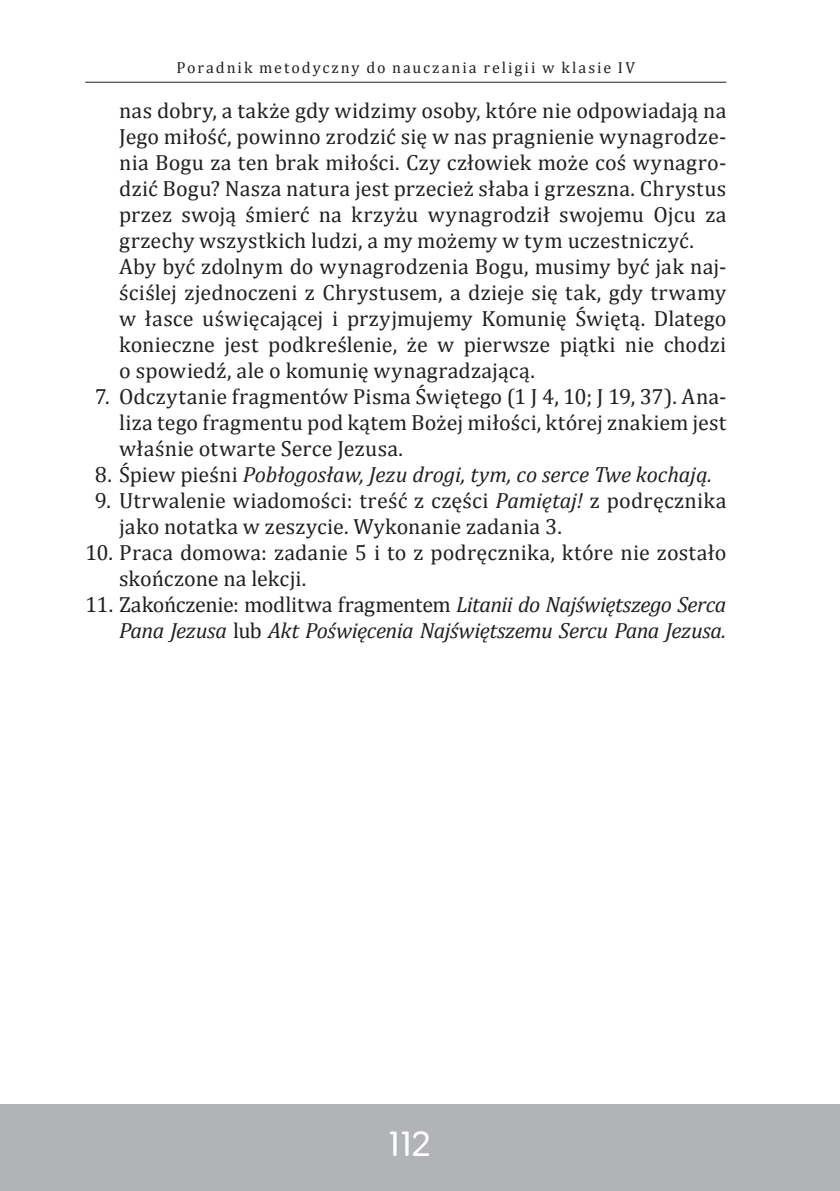
<style>
.page{position:relative;width:840px;height:1191px;background:#fff}
.page>*{position:absolute;margin:0;border:0;box-sizing:border-box;transform-origin:0 0}
.t1{font:300 36px "Merge";color:#fff}
.t2{font:22px/26px "Cambria";letter-spacing:.01em;color:#231f20}
.t3{font:italic 22px/26px "Cambria";letter-spacing:-.01em;color:#231f20;text-align:right}
.t4{font:16px "Cambria";letter-spacing:.12em;color:#231f20}
.s1{font-style:normal}
.s2{font-style:italic}
</style>
<div class="page">
<div style="left:0;top:1104px;width:839px;height:87px;background:#b2b3b7"></div>
<hr style="left:85px;top:82px;width:641px;height:1px;background:#231f20">
<p class="t4" style="left:176px;top:58px;width:459px">Poradnik metodyczny do nauczania religii w klasie IV</p>
<p class="t2" style="left:119px;top:97px;width:608px">nas dobry, a także gdy widzimy osoby, które nie odpowiadają na Jego miłość, powinno zrodzić się w nas pragnienie wynagrodze&shy;nia Bogu za ten brak miłości. Czy człowiek może coś wynagro&shy;dzić Bogu? Nasza natura jest przecież słaba i grzeszna. Chrystus przez swoją śmierć na krzyżu wynagrodził swojemu Ojcu za grzechy wszystkich ludzi, a my możemy w tym uczestniczyć.<br>Aby być zdolnym do wynagrodzenia Bogu, musimy być jak naj&shy;ściślej zjednoczeni z Chrystusem, a dzieje się tak, gdy trwamy w łasce uświęcającej i przyjmujemy Komunię Świętą. Dlatego konieczne jest podkreślenie, że w pierwsze piątki nie chodzi o spowiedź, ale o komunię wynagradzającą.</p>
<p class="t2" style="left:119px;top:383px;width:608px;text-align:justify;text-indent:-24px">7. Odczytanie fragmentów Pisma Świętego (1 J 4, 10; J 19, 37). Ana&shy;liza tego fragmentu pod kątem Bożej miłości, której znakiem jest właśnie otwarte Serce Jezusa.</p>
<p class="t3" style="left:95px;top:460px;width:618px"><span class="s1">8. Śpiew pieśni</span> Pobłogosław, Jezu drogi, tym, co serce Twe kochają.</p>
<p class="t2" style="left:119px;top:487px;width:608px;text-indent:-24px">9. Utrwalenie wiadomości: treść z części <span class="s2">Pamiętaj!</span> z podręcznika jako notatka w zeszycie. Wykonanie zadania 3.</p>
<p class="t2" style="left:119px;top:539px;width:608px;text-indent:-34px">10. Praca domowa: zadanie 5 i to z podręcznika, które nie zostało skończone na lekcji.</p>
<p class="t3" style="left:85px;top:590px;width:642px"><span class="s1">11. Zakończenie: modlitwa fragmentem</span> Litanii do Najświętszego Serca<br>Pana Jezusa <span class="s1">lub</span> Akt Poświęcenia Najświętszemu Sercu Pana Jezusa.</p>
<p class="t1" style="left:387px;top:1122px;width:45px">112</p>
</div>
